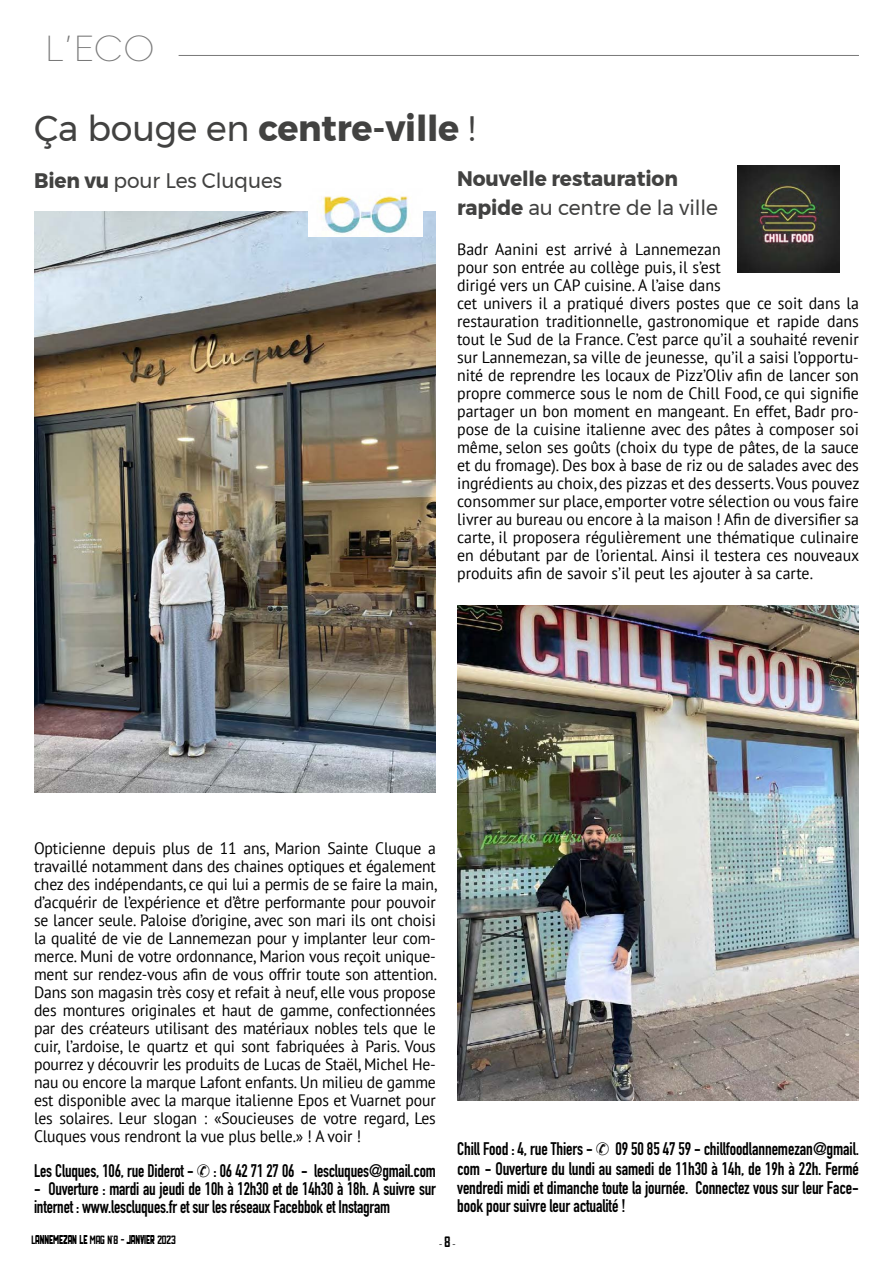
<style>
.page{position:relative;width:893px;height:1263px;background:#fff}
.page>*{position:absolute;margin:0;border:0;box-sizing:border-box;transform-origin:0 0}
.t1{font:700 36px "Gontserrat";letter-spacing:-.005em;color:#424241}
.t2{font:100 36px "Morn";color:#797979;scale:1.04 1}
.t3{font:700 21px/28.5px "Gontserrat";letter-spacing:-.005em;color:#424241;scale:.96 1}
.t4{font:21px "Gontserrat";letter-spacing:-.005em;color:#424241;scale:.96 1}
.t5{font:700 18px/19px "DIN Condensed";letter-spacing:-.01em;color:#000;text-align:justify;scale:.96 1}
.t6{font:700 18px/18px "DIN Condensed";letter-spacing:-.01em;color:#000;scale:.94 1}
.t7{font:16.5px/18px "PT Sans";color:#000;scale:.96 1}
.t8{font:16.5px/18px "PT Sans";color:#000;text-align:justify;scale:.95 1}
.t9{font:12px "Hal Hal";letter-spacing:-.01em;color:#000;scale:.96 1}
.t10{font:9.75px "Avenir";color:#000;scale:.96 1}
.s1{font-weight:400}
.s2{font-weight:700}
.s3{font-family:"Hal Hal";font-size:15px}
</style>
<div class="page">
<hr style="left:179px;top:55px;width:680px;height:1px;background:#797979">
<img style="left:34px;top:212px;width:402px;height:580px">
<img style="left:457px;top:606px;width:402px;height:494px">
<img style="left:308px;top:196px;width:115px;height:40px">
<img style="left:738px;top:166px;width:102px;height:106px">
<h1 class="t2" style="left:46px;top:27px;width:107px">L’ECO</h1>
<h1 class="t1" style="left:34px;top:99px;width:443px"><span class="s1">Ça bouge en</span> centre-ville <span class="s1">!</span></h1>
<p class="t4" style="left:34px;top:165px;width:260px"><span class="s2">Bien vu</span> pour Les Cluques</p>
<p class="t3" style="left:457px;top:165px;width:273px">Nouvelle restauration rapide <span class="s1">au centre de la ville</span></p>
<p class="t7" style="left:457px;top:240px;width:421px">Badr Aanini est arrivé à Lannemezan<br>pour son entrée au collège puis, il s’est<br>dirigé vers un CAP cuisine. A l’aise dans<br>cet univers il a pratiqué divers postes que ce soit dans la restauration traditionnelle, gastronomique et rapide dans tout le Sud de la France. C’est parce qu’il a souhaité revenir sur Lannemezan, sa ville de jeunesse, qu’il a saisi l’opportu&shy;nité de reprendre les locaux de Pizz’Oliv afin de lancer son propre commerce sous le nom de Chill Food, ce qui signifie partager un bon moment en mangeant. En effet, Badr pro&shy;pose de la cuisine italienne avec des pâtes à composer soi même, selon ses goûts (choix du type de pâtes, de la sauce et du fromage). Des box à base de riz ou de salades avec des ingrédients au choix, des pizzas et des desserts. Vous pouvez consommer sur place, emporter votre sélection ou vous faire livrer au bureau ou encore à la maison ! Afin de diversifier sa carte, il proposera régulièrement une thématique culinaire en débutant par de l’oriental. Ainsi il testera ces nouveaux produits afin de savoir s’il peut les ajouter à sa carte.</p>
<p class="t8" style="left:34px;top:839px;width:426px">Opticienne depuis plus de 11 ans, Marion Sainte Cluque a travaillé notamment dans des chaines optiques et également chez des indépendants, ce qui lui a permis de se faire la main, d’acquérir de l’expérience et d’être performante pour pouvoir se lancer seule. Paloise d’origine, avec son mari ils ont choisi la qualité de vie de Lannemezan pour y implanter leur com&shy;merce. Muni de votre ordonnance, Marion vous reçoit unique&shy;ment sur rendez-vous afin de vous offrir toute son attention.<br>Dans son magasin très cosy et refait à neuf, elle vous propose des montures originales et haut de gamme, confectionnées par des créateurs utilisant des matériaux nobles tels que le cuir, l’ardoise, le quartz et qui sont fabriquées à Paris. Vous pourrez y découvrir les produits de Lucas de Staël, Michel He&shy;nau ou encore la marque Lafont enfants. Un milieu de gamme est disponible avec la marque italienne Epos et Vuarnet pour les solaires. Leur slogan : «Soucieuses de votre regard, Les Cluques vous rendront la vue plus belle.» ! A voir !</p>
<p class="t6" style="left:34px;top:1161px;width:429px">Les Cluques, 106, rue Diderot - : 06 42 71 27 06 - lescluques@gmail.com</p>
<p class="t6" style="left:34px;top:1179px;width:429px">- Ouverture : mardi au jeudi de 10h à 12h30 et de 14h30 à 18h. A suivre sur internet : www.lescluques.fr et sur les réseaux Facebbok et Instagram</p>
<p class="t5" style="left:457px;top:1139px;width:420px;text-indent:158px">09 50 85 47 59 - chillfoodlannemezan@gmail. com - Ouverture du lundi au samedi de 11h30 à 14h, de 19h à 22h. Fermé vendredi midi et dimanche toute la journée. Connectez vous sur leur Face&shy;book pour suivre leur actualité !</p>
<p class="t5" style="left:457px;top:1139px;width:143px">Chill Food : 4, rue Thiers -</p>
<p class="t9" style="left:31px;top:1234px;width:152px">LANNEMEZAN LE MAG N°8 - JANVIER 2023</p>
<p class="t10" style="left:439px;top:1237px;width:19px">- <span class="s3">8</span>-</p>
</div>
